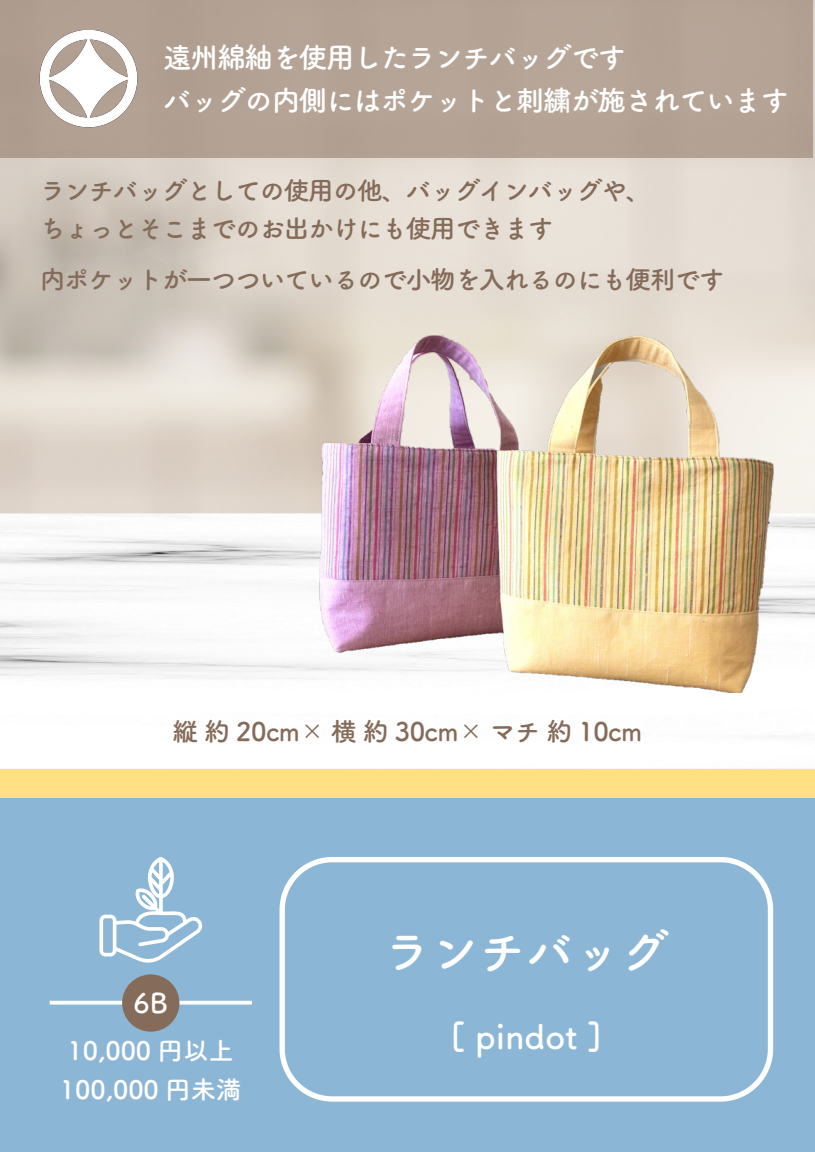
<style>
.page{position:relative;width:815px;height:1152px;background:#fff}
.page>*{position:absolute;margin:0;border:0;box-sizing:border-box;transform-origin:0 0}
.t1{font:47.6px "Tsuku A Rd Gothic Std B";color:#fff}
.t2{font:33.6px "Tsuku A Rd Gothic Std B";color:#fff}
.t3{font:28.4px/42.8px "Tsuku A Rd Gothic Std B";letter-spacing:-.05em;color:#fff}
.t4{font:27.2px "Tsuku A Rd Gothic Std B";color:#fff}
.t5{font:25.6px/38.4px "Tsuku A Rd Gothic Std B";letter-spacing:-.05em;color:#856b59}
.t6{font:25.6px "Tsuku A Rd Gothic Std B";letter-spacing:-.02em;color:#856b59}
.t7{font:25.6px/38px "Tsuku A Rd Gothic Std B";color:#fff}
</style>
<div class="page">
<img style="left:0;top:0;width:814px;height:769px">
<div style="left:0;top:0;width:812px;height:157px;background:#b4a395"></div>
<div style="left:0;top:797px;width:814px;height:355px;background:#8cb6d6"></div>
<div style="left:0;top:769px;width:814px;height:28px;background:#ffe184"></div>
<img style="left:40px;top:30px;width:97px;height:97px">
<svg style="left:50px;top:1001px;width:202px;height:4px"></svg>
<svg style="left:99px;top:857px;width:103px;height:106px"></svg>
<div style="left:122px;top:974px;width:57px;height:58px;background:#856b59;border-radius:50%"></div>
<svg style="left:279px;top:857px;width:495px;height:245px"></svg>
<img style="left:319px;top:335px;width:453px;height:357px">
<p class="t3" style="left:163px;top:34px;width:627px">遠州綿紬を使用したランチバッグです<br>バッグの内側にはポケットと刺繍が施されています</p>
<p class="t5" style="left:40px;top:169px;width:612px">ランチバッグとしての使用の他、バッグインバッグや、ちょっとそこまでのお出かけにも使用できます</p>
<p class="t5" style="left:40px;top:258px;width:686px">内ポケットが一つついているので小物を入れるのにも便利です</p>
<p class="t6" style="left:172px;top:711px;width:471px">縦約 20cm× 横約 30cm× マチ約 10cm</p>
<p class="t4" style="left:133px;top:982px;width:36px">6B</p>
<p class="t7" style="left:60px;top:1030px;width:183px">10,000 円以上<br>100,000 円未満</p>
<h1 class="t1" style="left:383px;top:914px;width:287px">ランチバッグ</h1>
<h2 class="t2" style="left:450px;top:1010px;width:154px">[ pindot ]</h2>
</div>
